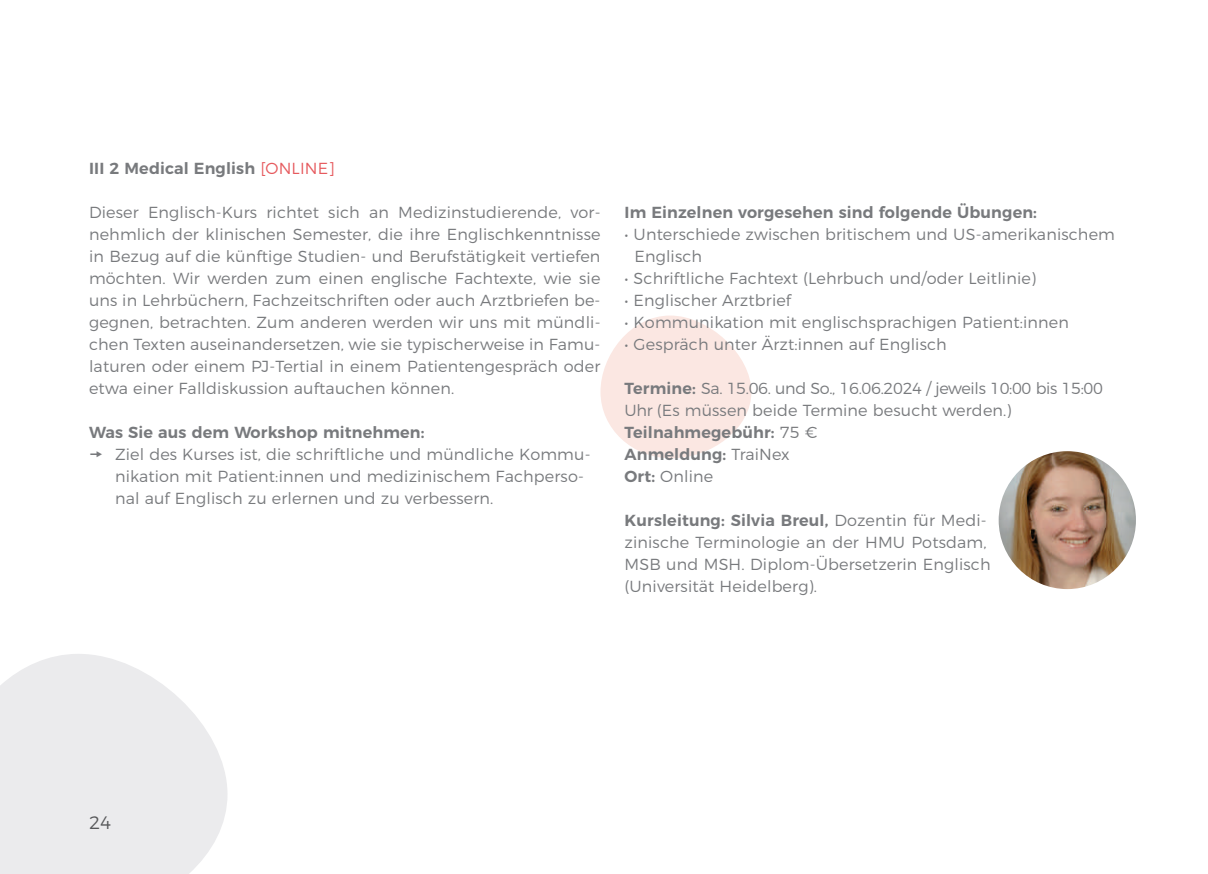
<style>
.page{position:relative;width:1208px;height:874px;background:#fff}
.page>*{position:absolute;margin:0;border:0;box-sizing:border-box;transform-origin:0 0}
.t1{font:300 18px "Montserrat";color:#57585a}
.t2{font:300 16px/22px "Montserrat";letter-spacing:.01em;color:#787a7d}
.t3{font:600 16px "Montserrat";letter-spacing:.01em;color:#787a7d}
.s1{font-weight:300;color:#e65a5e}
.s2{font-weight:600}
</style>
<div class="page">
<img style="left:998px;top:451px;width:138px;height:137px;border-radius:69px">
<svg style="left:0;top:654px;width:228px;height:219px;background:#ededef"></svg>
<div style="left:90px;top:815px;width:20px;height:13px;background:#ebebed"></div>
<svg style="left:600px;top:315px;width:151px;height:143px"></svg>
<p class="t3" style="left:89px;top:155px;width:247px">III 2 Medical English <span class="s1">[ONLINE]</span></p>
<p class="t2" style="left:89px;top:200px;width:513px;text-align:justify">Dieser Englisch-Kurs richtet sich an Medizinstudierende, vor&shy;nehmlich der klinischen Semester, die ihre Englischkenntnisse in Bezug auf die künftige Studien- und Berufstätigkeit vertiefen möchten. Wir werden zum einen englische Fachtexte, wie sie uns in Lehrbüchern, Fachzeitschriften oder auch Arztbriefen be&shy;gegnen, betrachten. Zum anderen werden wir uns mit mündli&shy;chen Texten auseinandersetzen, wie sie typischerweise in Famu&shy;laturen oder einem PJ-Tertial in einem Patientengespräch oder etwa einer Falldiskussion auftauchen können.</p>
<p class="t3" style="left:89px;top:419px;width:337px">Was Sie aus dem Workshop mitnehmen:</p>
<p class="t2" style="left:115px;top:442px;width:477px">Ziel des Kurses ist, die schriftliche und mündliche Kommu&shy;nikation mit Patient:innen und medizinischem Fachperso&shy;nal auf Englisch zu erlernen und zu verbessern.</p>
<p class="t3" style="left:624px;top:199px;width:414px">Im Einzelnen vorgesehen sind folgende Übungen:</p>
<p class="t2" style="left:634px;top:222px;width:482px;text-indent:-10px">• Unterschiede zwischen britischem und US-amerikanischem<br>Englisch</p>
<p class="t2" style="left:624px;top:266px;width:413px">• Schriftliche Fachtext (Lehrbuch und/oder Leitlinie)</p>
<p class="t2" style="left:624px;top:288px;width:168px">• Englischer Arztbrief</p>
<p class="t2" style="left:624px;top:310px;width:446px">• Kommunikation mit englischsprachigen Patient:innen</p>
<p class="t2" style="left:624px;top:332px;width:324px">• Gespräch unter Ärzt:innen auf Englisch</p>
<p class="t2" style="left:624px;top:376px;width:480px"><span class="s2">Termine:</span> Sa. 15.06. und So., 16.06.2024 / jeweils 10:00 bis 15:00<br>Uhr (Es müssen beide Termine besucht werden.)<br><span class="s2">Teilnahmegebühr:</span> 75 €<br><span class="s2">Anmeldung:</span> TraiNex<br><span class="s2">Ort:</span> Online</p>
<p class="t2" style="left:624px;top:508px;width:368px"><span class="s2">Kursleitung: Silvia Breul,</span> Dozentin für Medi&shy;zinische Terminologie an der HMU Potsdam, MSB und MSH. Diplom-Übersetzerin Englisch (Universität Heidelberg).</p>
<p class="t1" style="left:89px;top:808px;width:24px">24</p>
</div>
